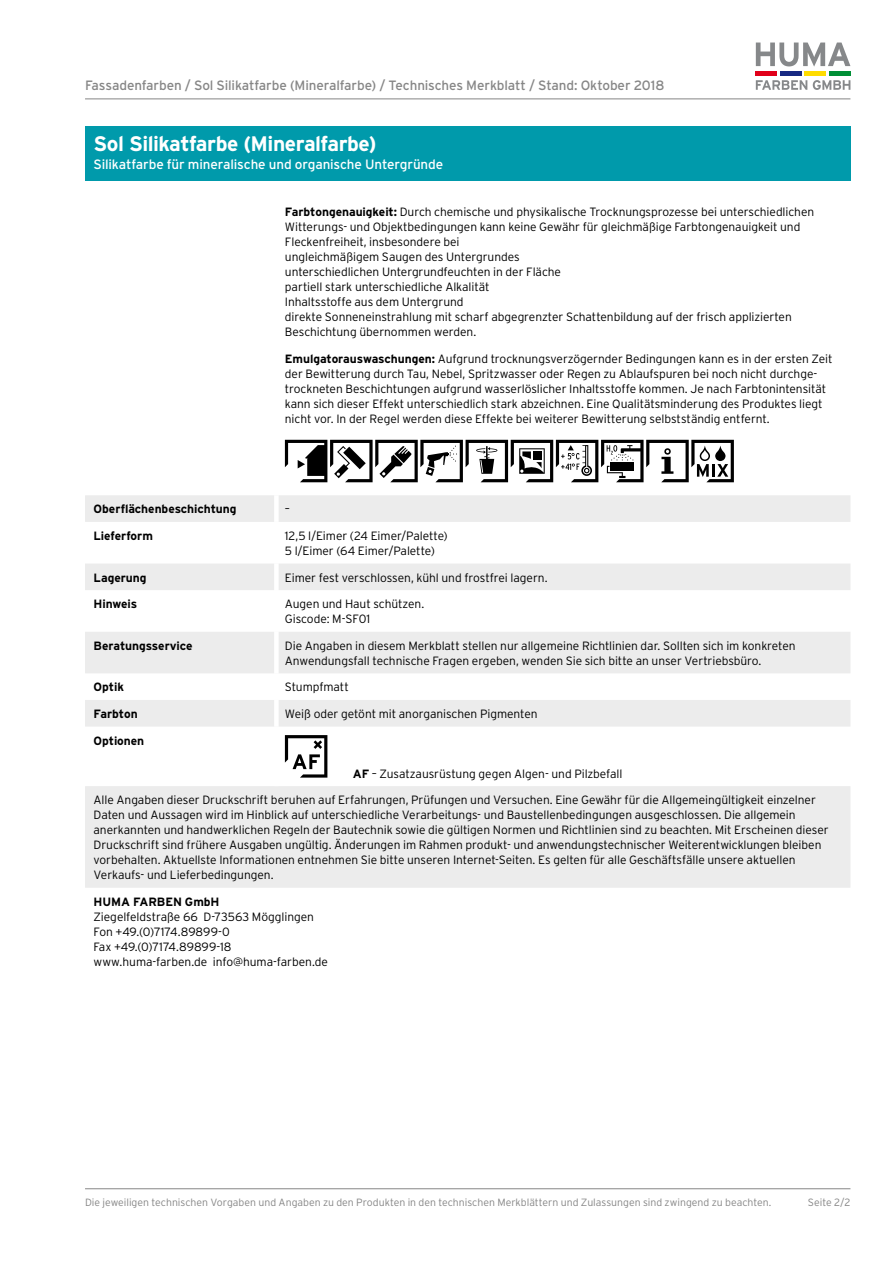
<style>
.page{position:relative;width:893px;height:1263px;background:#fff}
.page>*{position:absolute;margin:0;border:0;box-sizing:border-box;transform-origin:0 0}
.t1{font:700 21px "Interstate";letter-spacing:-.025em;color:#fff}
.t2{font:13.5px "Interstate";letter-spacing:-.01em;color:#868686}
.t3{font:13.5px "Interstate";letter-spacing:-.01em;color:#fff}
.t4{font:300 12px/15px "Interstate";letter-spacing:-.005em;color:#000}
.t5{font:700 12px "Interstate";letter-spacing:-.005em;color:#000}
.t6{font:300 10.5px "Interstate";color:#868686}
.s1{font-weight:700}
</style>
<div class="page">
<svg style="left:85px;top:495px;width:765px;height:393px;fill:#ececec"></svg>
<div style="left:274px;top:495px;width:5px;height:27px;background:#fff"></div>
<div style="left:274px;top:522px;width:5px;height:41px;background:#fff"></div>
<div style="left:274px;top:563px;width:5px;height:27px;background:#fff"></div>
<div style="left:274px;top:590px;width:5px;height:42px;background:#fff"></div>
<div style="left:274px;top:632px;width:5px;height:41px;background:#fff"></div>
<div style="left:274px;top:673px;width:5px;height:27px;background:#fff"></div>
<div style="left:274px;top:700px;width:5px;height:26px;background:#fff"></div>
<div style="left:274px;top:726px;width:5px;height:60px;background:#fff"></div>
<svg style="left:285px;top:440px;width:449px;height:42px"></svg>
<svg style="left:285px;top:735px;width:42px;height:43px"></svg>
<hr style="left:85px;top:1188px;width:765px;height:1px;background:#868686">
<hr style="left:85px;top:99px;width:765px;height:1px;background:#868686">
<div style="left:85px;top:126px;width:765px;height:54px;background:#009aab"></div>
<div style="left:756px;top:71px;width:21px;height:5px;background:#e1001a"></div>
<div style="left:780px;top:71px;width:21px;height:5px;background:#172982"></div>
<div style="left:805px;top:71px;width:21px;height:5px;background:#ffdc00"></div>
<div style="left:829px;top:71px;width:21px;height:5px;background:#008f36"></div>
<svg style="left:756px;top:43px;width:94px;height:24px"></svg>
<svg style="left:756px;top:80px;width:94px;height:10px"></svg>
<p class="t2" style="left:85px;top:77px;width:581px">Fassadenfarben / Sol Silikatfarbe (Mineralfarbe) / Technisches Merkblatt / Stand: Oktober 2018</p>
<h1 class="t1" style="left:94px;top:131px;width:284px">Sol Silikatfarbe (Mineralfarbe)</h1>
<p class="t3" style="left:94px;top:156px;width:351px">Silikatfarbe für mineralische und organische Untergründe</p>
<p class="t4" style="left:285px;top:204px;width:531px"><span class="s1">Farbtongenauigkeit:</span> Durch chemische und physikalische Trocknungsprozesse bei unterschiedlichen Witterungs- und Objektbedingungen kann keine Gewähr für gleichmäßige Farbtongenauigkeit und Fleckenfreiheit, insbesondere bei<br>ungleichmäßigem Saugen des Untergrundes<br>unterschiedlichen Untergrundfeuchten in der Fläche<br>partiell stark unterschiedliche Alkalität<br>Inhaltsstoffe aus dem Untergrund<br>direkte Sonneneinstrahlung mit scharf abgegrenzter Schattenbildung auf der frisch applizierten Beschichtung übernommen werden.</p>
<p class="t4" style="left:285px;top:351px;width:549px"><span class="s1">Emulgatorauswaschungen:</span> Aufgrund trocknungsverzögernder Bedingungen kann es in der ersten Zeit der Bewitterung durch Tau, Nebel, Spritzwasser oder Regen zu Ablaufspuren bei noch nicht durchge&shy;trockneten Beschichtungen aufgrund wasserlöslicher Inhaltsstoffe kommen. Je nach Farbtonintensität kann sich dieser Effekt unterschiedlich stark abzeichnen. Eine Qualitätsminderung des Produktes liegt nicht vor. In der Regel werden diese Effekte bei weiterer Bewitterung selbstständig entfernt.</p>
<p class="t5" style="left:94px;top:502px;width:144px">Oberflächenbeschichtung</p>
<p class="t4" style="left:285px;top:502px;width:7px">–</p>
<p class="t5" style="left:94px;top:528px;width:61px">Lieferform</p>
<p class="t4" style="left:285px;top:528px;width:164px">12,5 l/Eimer (24 Eimer/Palette)<br>5 l/Eimer (64 Eimer/Palette)</p>
<p class="t5" style="left:94px;top:570px;width:55px">Lagerung</p>
<p class="t4" style="left:285px;top:570px;width:264px">Eimer fest verschlossen, kühl und frostfrei lagern.</p>
<p class="t5" style="left:94px;top:597px;width:45px">Hinweis</p>
<p class="t4" style="left:285px;top:596px;width:141px">Augen und Haut schützen.<br>Giscode: M-SF01</p>
<p class="t5" style="left:94px;top:638px;width:101px">Beratungsservice</p>
<p class="t4" style="left:285px;top:638px;width:512px">Die Angaben in diesem Merkblatt stellen nur allgemeine Richtlinien dar. Sollten sich im konkreten<br>Anwendungsfall technische Fragen ergeben, wenden Sie sich bitte an unser Vertriebsbüro.</p>
<p class="t5" style="left:94px;top:680px;width:32px">Optik</p>
<p class="t4" style="left:285px;top:680px;width:65px">Stumpfmatt</p>
<p class="t5" style="left:94px;top:706px;width:46px">Farbton</p>
<p class="t4" style="left:285px;top:706px;width:254px">Weiß oder getönt mit anorganischen Pigmenten</p>
<p class="t5" style="left:94px;top:733px;width:52px">Optionen</p>
<p class="t4" style="left:353px;top:766px;width:271px"><span class="s1">AF</span> – Zusatzausrüstung gegen Algen- und Pilzbefall</p>
<p class="t4" style="left:94px;top:792px;width:737px">Alle Angaben dieser Druckschrift beruhen auf Erfahrungen, Prüfungen und Versuchen. Eine Gewähr für die Allgemeingültigkeit einzelner Daten und Aussagen wird im Hinblick auf unterschiedliche Verarbeitungs- und Baustellenbedingungen ausgeschlossen. Die allgemein anerkannten und handwerklichen Regeln der Bautechnik sowie die gültigen Normen und Richtlinien sind zu beachten. Mit Erscheinen dieser Druckschrift sind frühere Ausgaben ungültig. Änderungen im Rahmen produkt- und anwendungstechnischer Weiterentwicklungen bleiben vorbehalten. Aktuellste Informationen entnehmen Sie bitte unseren Internet-Seiten. Es gelten für alle Geschäftsfälle unsere aktuellen Verkaufs- und Lieferbedingungen.</p>
<p class="t5" style="left:94px;top:894px;width:128px">HUMA FARBEN GmbH</p>
<p class="t4" style="left:94px;top:909px;width:236px">Ziegelfeldstraße 66 D-73563 Mögglingen Fon +49.(0)7174.89899-0<br>Fax +49.(0)7174.89899-18 www.huma-farben.de info@huma-farben.de</p>
<p class="t6" style="left:85px;top:1196px;width:688px">Die jeweiligen technischen Vorgaben und Angaben zu den Produkten in den technischen Merkblättern und Zulassungen sind zwingend zu beachten.</p>
<p class="t6" style="left:808px;top:1196px;width:44px">Seite 2/2</p>
</div>
